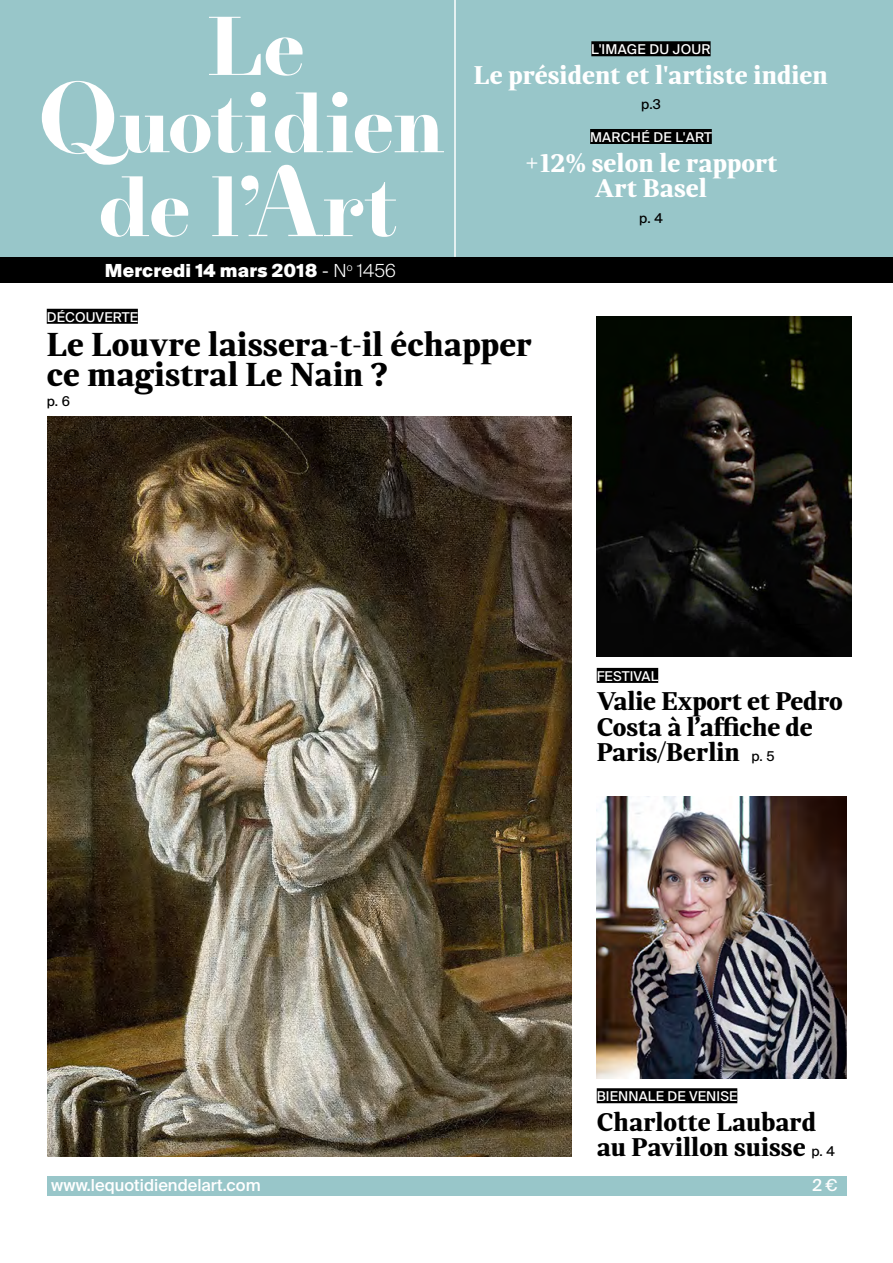
<style>
.page{position:relative;width:893px;height:1263px;background:#fff}
.page>*{position:absolute;margin:0;border:0;box-sizing:border-box;transform-origin:0 0}
.t1{font:700 33px/30px "Skema Pro Display";color:#000}
.t2{font:700 25.5px/25.5px "Skema Pro Display";letter-spacing:-.01em;color:#000}
.t3{font:700 25.5px/25.5px "Skema Pro Display";color:#fff;text-align:center}
.t4{font:900 18px "Suisse Intl";letter-spacing:.01em;color:#fff}
.t5{font:500 16.5px "Suisse Intl";color:#fff}
.t6{font:13.5px "Suisse Intl";letter-spacing:.01em;color:#fff}
.t7{font:13.5px "Suisse Intl";color:#000}
.s1{font-weight:300}
.s2{font-family:"Suisse Intl";font-weight:400;font-size:13.5px}
</style>
<div class="page">
<div style="left:0;top:257px;width:893px;height:25px;background:#000"></div>
<div style="left:47px;top:1176px;width:800px;height:20px;background:#98c6c9"></div>
<div style="left:0;top:0;width:893px;height:257px;background:#98c6c9"></div>
<svg style="left:42px;top:17px;width:402px;height:220px"></svg>
<hr style="left:454px;top:0;width:2px;height:257px;background:#fff">
<div style="left:590px;top:129px;width:122px;height:15px;background:#000"></div>
<div style="left:591px;top:41px;width:120px;height:15px;background:#000"></div>
<img style="left:597px;top:317px;width:254px;height:340px">
<div style="left:597px;top:668px;width:61px;height:15px;background:#000"></div>
<img style="left:597px;top:796px;width:250px;height:282px">
<div style="left:597px;top:1088px;width:140px;height:15px;background:#000"></div>
<img style="left:48px;top:417px;width:523px;height:740px">
<div style="left:47px;top:309px;width:91px;height:15px;background:#000"></div>
<p class="t6" style="left:591px;top:41px;width:121px">L'IMAGE DU JOUR</p>
<p class="t3" style="left:474px;top:62px;width:355px">Le président et l'artiste indien</p>
<p class="t7" style="left:641px;top:97px;width:21px">p.3</p>
<p class="t4" style="left:105px;top:260px;width:293px">Mercredi 14 mars 2018 <span class="s1">- N</span><sup>o</sup> <span class="s1">1456</span></p>
<p class="t6" style="left:590px;top:129px;width:123px">MARCHÉ DE L'ART</p>
<p class="t3" style="left:524px;top:149px;width:254px">+12% selon le rapport<br>Art Basel</p>
<p class="t7" style="left:639px;top:210px;width:25px">p. 4</p>
<p class="t6" style="left:47px;top:309px;width:93px">DÉCOUVERTE</p>
<p class="t1" style="left:47px;top:329px;width:487px">Le Louvre laissera-t-il échapper ce magistral Le Nain ?</p>
<p class="t7" style="left:47px;top:394px;width:25px">p. 6</p>
<p class="t6" style="left:597px;top:668px;width:63px">FESTIVAL</p>
<p class="t2" style="left:597px;top:688px;width:248px">Valie Export et Pedro<br>Costa à l’affiche de<br>Paris/Berlin <span class="s2">p. 5</span></p>
<p class="t6" style="left:597px;top:1088px;width:142px">BIENNALE DE VENISE</p>
<p class="t2" style="left:597px;top:1108px;width:240px">Charlotte Laubard au Pavillon suisse <span class="s2">p. 4</span></p>
<p class="t5" style="left:51px;top:1176px;width:211px">www.lequotidiendelart.com</p>
<p class="t5" style="left:812px;top:1176px;width:27px">2€</p>
</div>
